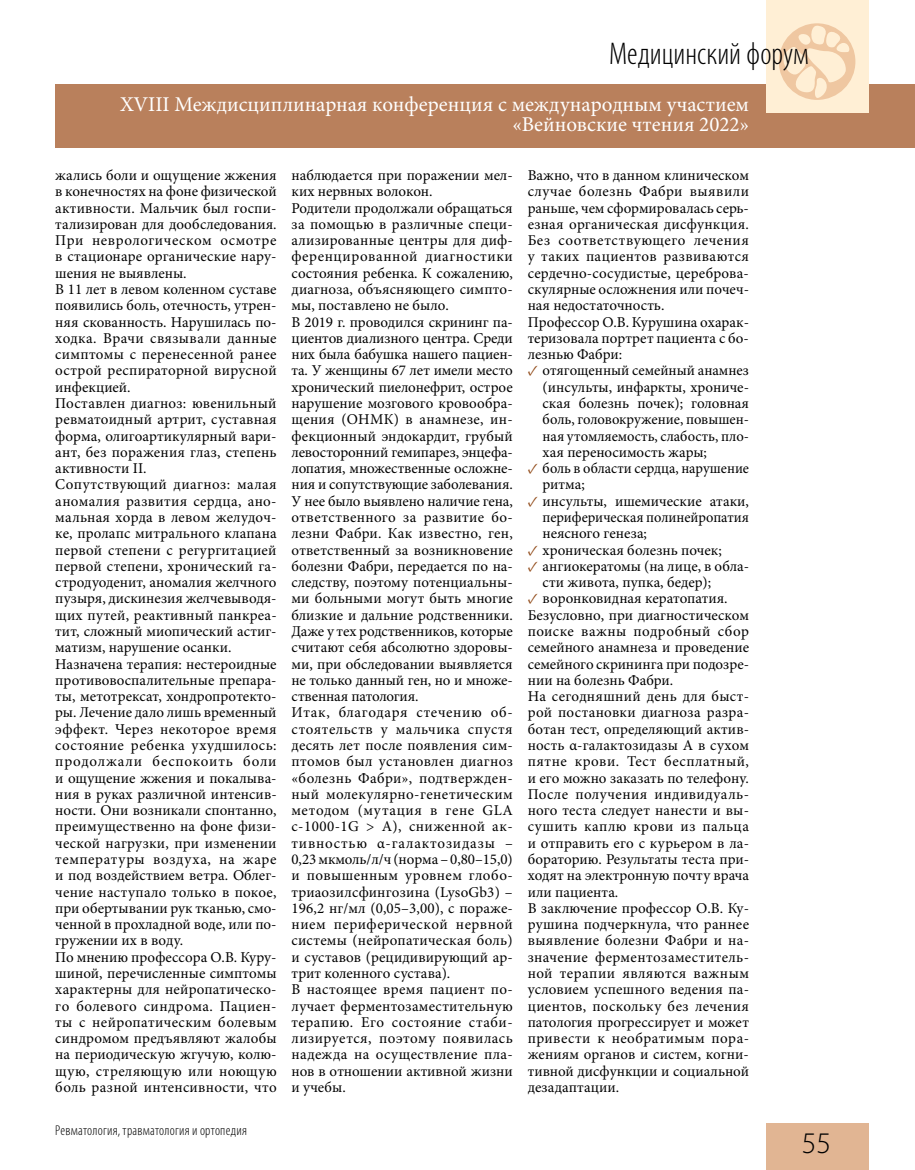
<style>
.page{position:relative;width:915px;height:1170px;background:#fff}
.page>*{position:absolute;margin:0;border:0;box-sizing:border-box;transform-origin:0 0}
.t1{font:300 condensed 31.5px "Myriad Pro";color:#000}
.t2{font:300 30px "Myriad Pro";color:#000}
.t3{font:21px/19.5px "Minion Pro";color:#fff;text-align:right}
.t4{font:15px/16.2px "Minion Pro";letter-spacing:.01em;color:#000}
.t5{font:15px/16.4px "Minion Pro";letter-spacing:.01em;color:#000;scale:.96 1}
.t6{font:300 condensed 14.25px "Myriad Pro";letter-spacing:.015em;color:#000}
.s1{color:#8e4512}
</style>
<div class="page">
<div style="left:55px;top:84px;width:859px;height:63px;background:#b9805c"></div>
<div style="left:765px;top:1123px;width:102px;height:46px;background:#e1b593"></div>
<div style="left:765px;top:0;width:102px;height:113px;background:#ffefd5"></div>
<svg style="left:778px;top:23px;width:77px;height:77px"></svg>
<svg style="left:781px;top:24px;width:69px;height:75px"></svg>
<h1 class="t1" style="left:608px;top:35px;width:201px">Медицинский форум</h1>
<h3 class="t3" style="left:120px;top:95px;width:630px">XVIII Междисциплинарная конференция c международным участием «Вейновские чтения 2022»</h3>
<p class="t4" style="left:55px;top:167px;width:223px">жались боли и ощущение жжения в конечностях на фоне физической активности. Мальчик был госпи&shy;тализирован для дообследования.<br>При неврологическом осмотре в стационаре органические нару&shy;шения не выявлены.<br>В 11 лет в левом коленном суставе появились боль, отечность, утрен&shy;няя скованность. Нарушилась по&shy;ходка. Врачи связывали данные симптомы с перенесенной ранее острой респираторной вирусной инфекцией.<br>Поставлен диагноз: ювенильный ревматоидный артрит, суставная форма, олигоартикулярный вари&shy;ант, без поражения глаз, степень активности II.<br>Сопутствующий диагноз: малая аномалия развития сердца, ано&shy;мальная хорда в левом желудоч&shy;ке, пролапс митрального клапана первой степени с регургитацией первой степени, хронический га&shy;стродуоденит, аномалия желчного пузыря, дискинезия желчевыводя&shy;щих путей, реактивный панкреа&shy;тит, сложный миопический астиг&shy;матизм, нарушение осанки.<br>Назначена терапия: нестероидные противовоспалительные препара&shy;ты, метотрексат, хондропротекто&shy;ры. Лечение дало лишь временный эффект. Через некоторое время состояние ребенка ухудшилось: продолжали беспокоить боли и ощущение жжения и покалыва&shy;ния в руках различной интенсив&shy;ности. Они возникали спонтанно, преимущественно на фоне физи&shy;ческой нагрузки, при изменении температуры воздуха, на жаре и под воздействием ветра. Облег&shy;чение наступало только в покое, при обертывании рук тканью, смо&shy;ченной в прохладной воде, или по&shy;гружении их в воду.<br>По мнению профессора О.В. Куру&shy;шиной, перечисленные симптомы характерны для нейропатическо&shy;го болевого синдрома. Пациен&shy;ты с нейропатическим болевым синдромом предъявляют жалобы на периодическую жгучую, колю&shy;щую, стреляющую или ноющую боль разной интенсивности, что</p>
<p class="t4" style="left:291px;top:167px;width:223px">наблюдается при поражении мел&shy;ких нервных волокон.<br>Родители продолжали обращаться за помощью в различные специ&shy;ализированные центры для диф&shy;ференцированной диагностики состояния ребенка. К сожалению, диагноза, объясняющего симпто&shy;мы, поставлено не было.<br>В 2019 г. проводился скрининг па&shy;циентов диализного центра. Среди них была бабушка нашего пациен&shy;та. У женщины 67 лет имели место хронический пиелонефрит, острое нарушение мозгового кровообра&shy;щения (ОНМК) в анамнезе, ин&shy;фекционный эндокардит, грубый левосторонний гемипарез, энцефа&shy;лопатия, множественные осложне&shy;ния и сопутствующие заболевания.<br>У нее было выявлено наличие гена, ответственного за развитие бо&shy;лезни Фабри. Как известно, ген, ответственный за возникновение болезни Фабри, передается по на&shy;следству, поэтому потенциальны&shy;ми больными могут быть многие близкие и дальние родственники.<br>Даже у тех родственников, которые считают себя абсолютно здоровы&shy;ми, при обследовании выявляется не только данный ген, но и множе&shy;ственная патология.<br>Итак, благодаря стечению об&shy;стоятельств у мальчика спустя десять лет после появления сим&shy;птомов был установлен диагноз «болезнь Фабри», подтвержден&shy;ный молекулярно-генетическим методом (мутация в гене GLA c-1000-1G &gt; A), сниженной ак&shy;тивностью α-галактозидазы –<br>0,23 мкмоль/л/ч (норма – 0,80–15,0) и повышенным уровнем глобо&shy;триаозилсфингозина (LysoGb3) –<br>196,2 нг/мл (0,05–3,00), с пораже&shy;нием периферической нервной системы (нейропатическая боль) и суставов (рецидивирующий ар&shy;трит коленного сустава).<br>В настоящее время пациент по&shy;лучает ферментозаместительную терапию. Его состояние стаби&shy;лизируется, поэтому появилась надежда на осуществление пла&shy;нов в отношении активной жизни и учебы.</p>
<p class="t4" style="left:527px;top:167px;width:223px">Важно, что в данном клиническом случае болезнь Фабри выявили раньше, чем сформировалась серь&shy;езная органическая дисфункция.<br>Без соответствующего лечения у таких пациентов развиваются сердечно-сосудистые, цереброва&shy;скулярные осложнения или почеч&shy;ная недостаточность.<br>Профессор О.В. Курушина охарак&shy;теризовала портрет пациента с бо&shy;лезнью Фабри:</p>
<p class="t4" style="left:542px;top:362px;width:208px;text-align:justify;text-indent:-15px"><span class="s1">✓</span> отягощенный семейный анамнез (инсульты, инфаркты, хрониче&shy;ская болезнь почек); головная боль, головокружение, повышен&shy;ная утомляемость, слабость, пло&shy;хая переносимость жары;</p>
<p class="t5" style="left:542px;top:460px;width:216px;text-indent:-15px"><span class="s1">✓</span> боль в области сердца, нарушение ритма;</p>
<p class="t4" style="left:542px;top:493px;width:208px;text-align:justify;text-indent:-15px"><span class="s1">✓</span> инсульты, ишемические атаки, периферическая полинейропатия неясного генеза;</p>
<p class="t4" style="left:527px;top:541px;width:195px"><span class="s1">✓</span> хроническая болезнь почек;</p>
<p class="t4" style="left:542px;top:558px;width:208px;text-indent:-15px"><span class="s1">✓</span> ангиокератомы (на лице, в обла&shy;сти живота, пупка, бедер);</p>
<p class="t4" style="left:527px;top:590px;width:223px"><span class="s1">✓</span> воронковидная кератопатия.<br>Безусловно, при диагностическом поиске важны подробный сбор семейного анамнеза и проведение семейного скрининга при подозре&shy;нии на болезнь Фабри.<br>На сегодняшний день для быст&shy;рой постановки диагноза разра&shy;ботан тест, определяющий актив&shy;ность α-галактозидазы А в сухом пятне крови. Тест бесплатный, и его можно заказать по телефону.<br>После получения индивидуаль&shy;ного теста следует нанести и вы&shy;сушить каплю крови из пальца и отправить его с курьером в ла&shy;бораторию. Результаты теста при&shy;ходят на электронную почту врача или пациента.<br>В заключение профессор О.В. Ку&shy;рушина подчеркнула, что раннее выявление болезни Фабри и на&shy;значение ферментозаместитель&shy;ной терапии являются важным условием успешного ведения па&shy;циентов, поскольку без лечения патология прогрессирует и может привести к необратимым пора&shy;жениям органов и систем, когни&shy;тивной дисфункции и социальной дезадаптации.</p>
<p class="t6" style="left:55px;top:1121px;width:193px">Ревматология, травматология и ортопедия</p>
<h2 class="t2" style="left:801px;top:1126px;width:31px">55</h2>
</div>
